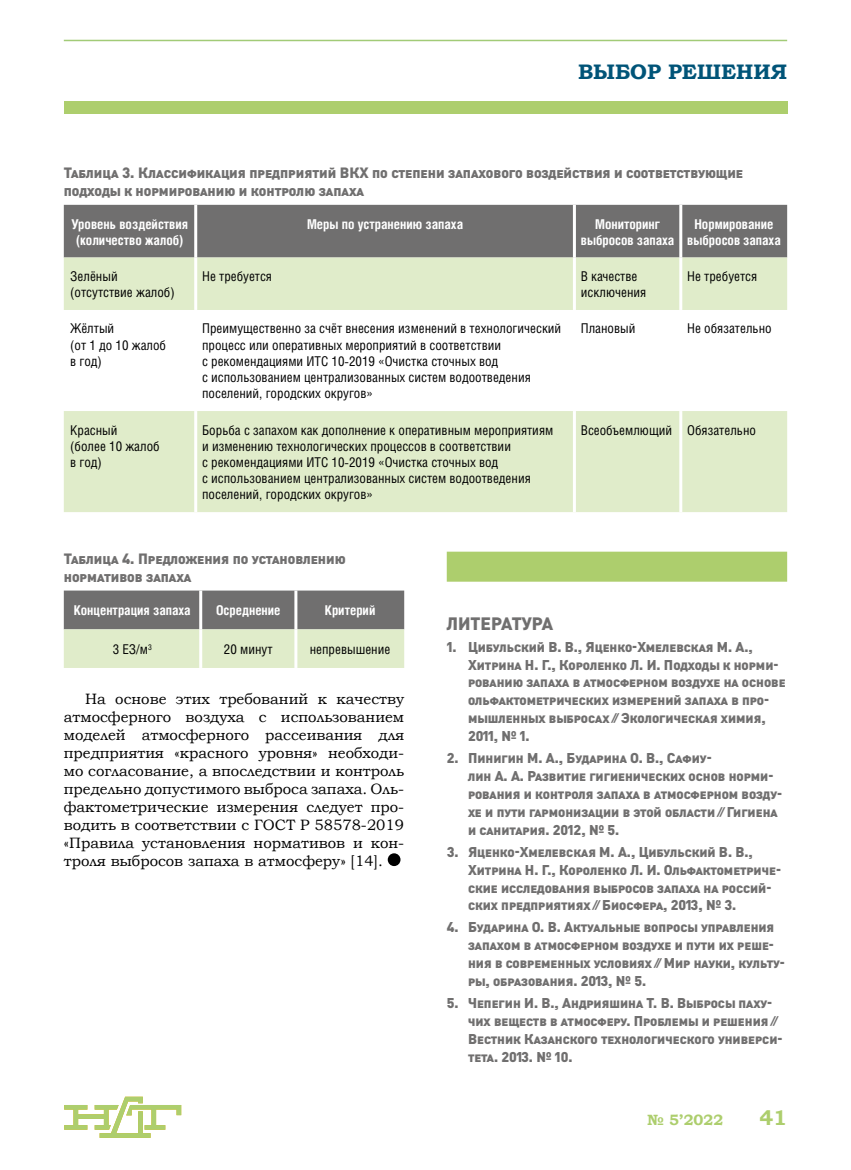
<style>
.page{position:relative;width:851px;height:1170px;background:#fff}
.page>*{position:absolute;margin:0;border:0;box-sizing:border-box;transform-origin:0 0}
.t1{font:700 21px "Bookman Old Style";color:#005478}
.t2{font:700 21px "Bookman Old Style";color:#adce6d}
.t3{font:18px "Izvest Sans Headline";color:#706f6f}
.t4{font:15px/18px "Bookman Old Style";color:#000;text-align:justify}
.t5{font:15px/18px "Izvest Sans Headline";color:#706f6f}
.t6{font:700 15px "Bookman Old Style";color:#adce6d}
.t7{font:14.25px/17.9px "Izvest Sans Headline";color:#706f6f}
.t8{font:13.5px/16.2px "Helios Cond C";color:#000}
.t9{font:700 13.5px/16.2px "Helios Cond C";color:#fff;text-align:center}
</style>
<div class="page">
<hr style="left:64px;top:40px;width:723px;height:1px;background:#a2cb77">
<div style="left:64px;top:101px;width:723px;height:13px;background:#adce6d"></div>
<svg style="left:64px;top:1096px;width:117px;height:41px"></svg>
<svg style="left:64px;top:590px;width:340px;height:78px;background:#a8ae9d"></svg>
<hr style="left:199px;top:590px;width:3px;height:39px;background:#fff">
<hr style="left:294px;top:590px;width:3px;height:39px;background:#fff">
<hr style="left:199px;top:629px;width:3px;height:39px;background:#fff">
<hr style="left:294px;top:629px;width:3px;height:39px;background:#fff">
<div style="left:387px;top:853px;width:13px;height:13px;background:#000;border-radius:50%"></div>
<div style="left:64px;top:205px;width:723px;height:52px;background:#706f6f"></div>
<svg style="left:64px;top:257px;width:723px;height:255px;fill:#e0ecca"></svg>
<hr style="left:194px;top:205px;width:3px;height:52px;background:#fff">
<hr style="left:573px;top:205px;width:3px;height:52px;background:#fff">
<hr style="left:679px;top:205px;width:3px;height:52px;background:#fff">
<hr style="left:194px;top:257px;width:3px;height:53px;background:#fff">
<hr style="left:573px;top:257px;width:3px;height:53px;background:#fff">
<hr style="left:679px;top:257px;width:3px;height:53px;background:#fff">
<hr style="left:194px;top:310px;width:3px;height:101px;background:#fff">
<hr style="left:573px;top:310px;width:3px;height:101px;background:#fff">
<hr style="left:679px;top:310px;width:3px;height:101px;background:#fff">
<hr style="left:194px;top:411px;width:3px;height:101px;background:#fff">
<hr style="left:573px;top:411px;width:3px;height:101px;background:#fff">
<hr style="left:679px;top:411px;width:3px;height:101px;background:#fff">
<div style="left:446px;top:551px;width:341px;height:30px;background:#adce6d"></div>
<h1 class="t1" style="left:578px;top:56px;width:210px">ВЫБОР РЕШЕНИЯ</h1>
<p class="t5" style="left:64px;top:164px;width:680px">Таблица 3. Классификация предприятий ВКХ по степени запахового воздействия и соответствующие подходы к нормированию и контролю запаха</p>
<p class="t9" style="left:71px;top:215px;width:118px">Уровень воздействия (количество жалоб)</p>
<p class="t9" style="left:307px;top:215px;width:157px">Меры по устранению запаха</p>
<p class="t9" style="left:580px;top:215px;width:95px">Мониторинг выбросов запаха</p>
<p class="t9" style="left:687px;top:215px;width:95px">Нормирование выбросов запаха</p>
<p class="t8" style="left:70px;top:268px;width:106px">Зелёный (отсутствие жалоб)</p>
<p class="t8" style="left:202px;top:268px;width:71px">Не требуется</p>
<p class="t8" style="left:580px;top:268px;width:67px">В качестве исключения</p>
<p class="t8" style="left:687px;top:268px;width:71px">Не требуется</p>
<p class="t8" style="left:70px;top:320px;width:97px">Жёлтый<br>(от 1 до 10 жалоб в год)</p>
<p class="t8" style="left:202px;top:320px;width:360px">Преимущественно за счёт внесения изменений в технологический процесс или оперативных мероприятий в соответствии<br>с рекомендациями ИТС 10-2019 «Очистка сточных вод<br>с использованием централизованных систем водоотведения поселений, городских округов»</p>
<p class="t8" style="left:580px;top:320px;width:56px">Плановый</p>
<p class="t8" style="left:687px;top:320px;width:86px">Не обязательно</p>
<p class="t8" style="left:70px;top:421px;width:91px">Красный<br>(более 10 жалоб в год)</p>
<p class="t8" style="left:202px;top:421px;width:352px">Борьба с запахом как дополнение к оперативным мероприятиям и изменению технологических процессов в соответствии<br>с рекомендациями ИТС 10-2019 «Очистка сточных вод<br>с использованием централизованных систем водоотведения поселений, городских округов»</p>
<p class="t8" style="left:580px;top:421px;width:177px">Всеобъемлющий Обязательно</p>
<p class="t5" style="left:64px;top:550px;width:283px">Таблица 4. Предложения по установлению нормативов запаха</p>
<p class="t9" style="left:74px;top:602px;width:118px">Концентрация запаха</p>
<p class="t9" style="left:216px;top:602px;width:66px">Осреднение</p>
<p class="t9" style="left:325px;top:602px;width:52px">Критерий</p>
<p class="t8" style="left:113px;top:640px;width:41px">3 ЕЗ/м<sup>3</sup></p>
<p class="t8" style="left:224px;top:640px;width:50px">20 минут</p>
<p class="t8" style="left:310px;top:640px;width:82px">непревышение</p>
<p class="t4" style="left:64px;top:690px;width:342px;text-indent:21px">На основе этих требований к качеству атмосферного воздуха с использованием моделей атмосферного рассеивания для предприятия «красного уровня» необходи&shy;мо согласование, а впоследствии и контроль предельно допустимого выброса запаха. Оль&shy;фактометрические измерения следует про&shy;водить в соответствии с ГОСТ Р 58578-2019 «Правила установления нормативов и кон&shy;троля выбросов запаха в атмосферу» [14].</p>
<p class="t3" style="left:446px;top:614px;width:108px">ЛИТЕРАТУРА</p>
<p class="t7" style="left:468px;top:638px;width:319px;text-indent:-21px">1. Цибульский В. В., Яценко-Хмелевская М. А., Хитрина Н. Г., Короленко Л. И. Подходы к норми&shy;рованию запаха в атмосферном воздухе на основе ольфактометрических измерений запаха в про&shy;мышленных выбросах // Экологическая химия, 2011, № 1.</p>
<p class="t7" style="left:468px;top:749px;width:315px;text-indent:-21px">2. Пинигин М. А., Бударина О. В., Сафиу-<br>лин А. А. Развитие гигиенических основ норми&shy;рования и контроля запаха в атмосферном возду&shy;хе и пути гармонизации в этой области // Гигиена и санитария. 2012, № 5.</p>
<p class="t7" style="left:468px;top:842px;width:314px;text-indent:-21px">3. Яценко-Хмелевская М. А., Цибульский В. В., Хитрина Н. Г., Короленко Л. И. Ольфактометриче&shy;ские исследования выбросов запаха на россий&shy;ских предприятиях // Биосфера, 2013, № 3.</p>
<p class="t7" style="left:468px;top:918px;width:318px;text-indent:-21px">4. Бударина О. В. Актуальные вопросы управления запахом в атмосферном воздухе и пути их реше&shy;ния в современных условиях // Мир науки, культу&shy;ры, образования. 2013, № 5.</p>
<p class="t7" style="left:468px;top:994px;width:316px;text-indent:-21px">5. Чепегин И. В., Андрияшина Т. В. Выбросы паху&shy;чих веществ в атмосферу. Проблемы и решения // Вестник Казанского технологического универси&shy;тета. 2013. № 10.</p>
<p class="t6" style="left:647px;top:1108px;width:78px">№ 5’2022</p>
<h1 class="t2" style="left:759px;top:1102px;width:29px">41</h1>
</div>
